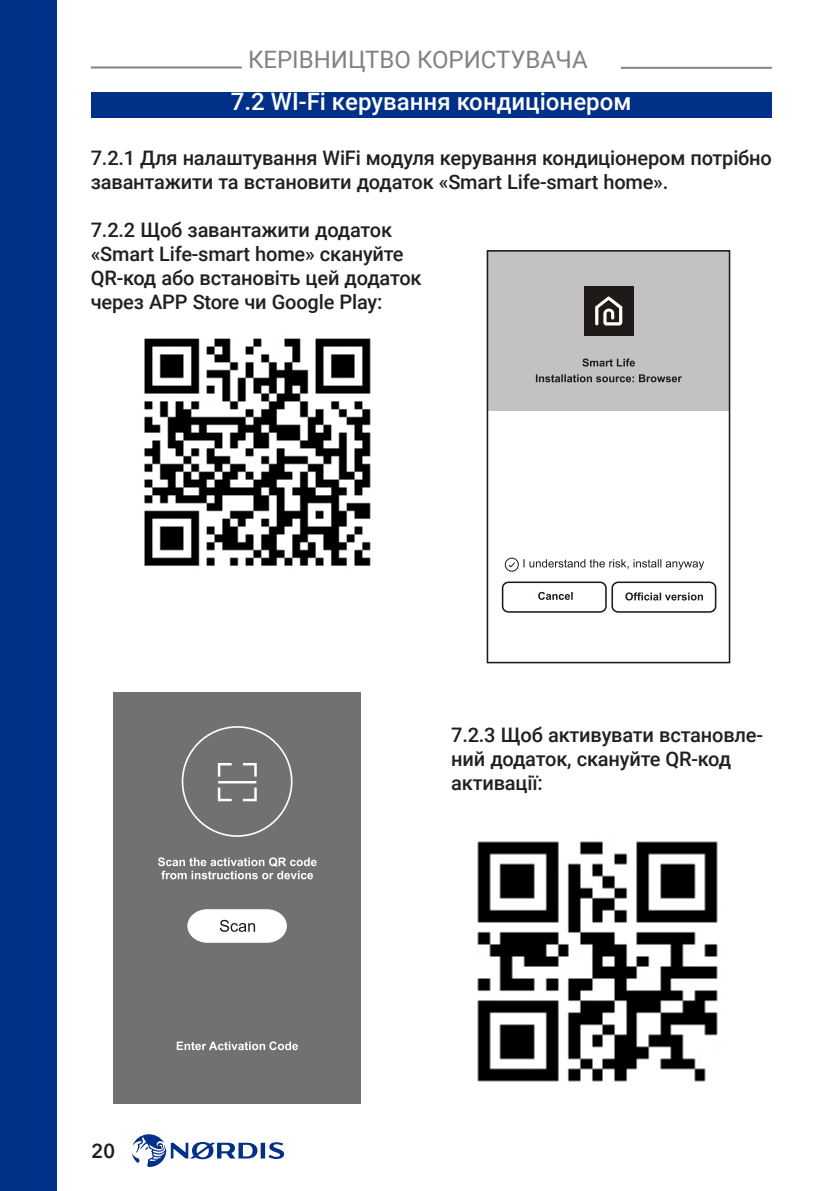
<style>
.page{position:relative;width:840px;height:1191px;background:#fff}
.page>*{position:absolute;margin:0;border:0;box-sizing:border-box;transform-origin:0 0}
.t1{font:500 24px "Roboto";color:#fff}
.t2{font:24px "Roboto";color:#808285}
.t3{font:500 20px/24px "Roboto";letter-spacing:-.01em;color:#231f20}
.t4{font:600 20px "Avenir Next Cyr";color:#231f20}
</style>
<div class="page">
<div style="left:0;top:0;width:57px;height:1191px;background:#003087"></div>
<svg style="left:132px;top:1134px;width:152px;height:33px"></svg>
<hr style="left:91px;top:66px;width:151px;height:2px;background:#808285">
<hr style="left:620px;top:67px;width:151px;height:2px;background:#808285">
<div style="left:91px;top:92px;width:680px;height:26px;background:#003087"></div>
<div style="left:487px;top:251px;width:242px;height:160px;background:#c2c2c2"></div>
<div style="left:486px;top:250px;width:243px;height:413px;border:2px solid #1f1a17"></div>
<div style="left:583px;top:287px;width:50px;height:49px;background:#1f1a17"></div>
<svg style="left:595px;top:296px;width:27px;height:29px"></svg>
<div style="left:501px;top:581px;width:105px;height:31px;border:2px solid #1f1a17;border-radius:6px"></div>
<div style="left:611px;top:581px;width:105px;height:31px;border:2px solid #1f1a17;border-radius:6px"></div>
<svg style="left:538px;top:592px;width:34px;height:8px"></svg>
<svg style="left:625px;top:592px;width:77px;height:8px"></svg>
<div style="left:505px;top:558px;width:13px;height:13px;border:1px solid #1f1a17;border-radius:50%"></div>
<svg style="left:508px;top:562px;width:7px;height:4px"></svg>
<svg style="left:582px;top:358px;width:52px;height:8px"></svg>
<svg style="left:535px;top:374px;width:146px;height:8px"></svg>
<svg style="left:523px;top:559px;width:180px;height:11px"></svg>
<div style="left:113px;top:691px;width:248px;height:412px;background:#737070"></div>
<svg style="left:181px;top:726px;width:111px;height:111px"></svg>
<svg style="left:187px;top:909px;width:100px;height:33px;background:#e8e8e8"></svg>
<svg style="left:158px;top:857px;width:158px;height:22px"></svg>
<svg style="left:177px;top:1041px;width:121px;height:9px"></svg>
<img style="left:144px;top:338px;width:227px;height:228px">
<img style="left:477px;top:841px;width:241px;height:241px">
<p class="t2" style="left:248px;top:42px;width:341px">КЕРІВНИЦТВО КОРИСТУВАЧА</p>
<p class="t1" style="left:231px;top:85px;width:402px">7.2 WI-Fi керування кондиціонером</p>
<p class="t3" style="left:91px;top:146px;width:682px">7.2.1 Для налаштування WiFi модуля керування кондиціонером потрібно завантажити та встановити додаток «Smart Life-smart home».</p>
<p class="t3" style="left:91px;top:218px;width:303px">7.2.2 Щоб завантажити додаток</p>
<p class="t3" style="left:91px;top:242px;width:314px">«Smart Life-smart home» скануйте</p>
<p class="t3" style="left:91px;top:266px;width:332px">QR-код або встановіть цей додаток</p>
<p class="t3" style="left:91px;top:290px;width:293px">через APP Store чи Google Play:</p>
<p class="t4" style="left:91px;top:1139px;width:26px">20</p>
<p class="t3" style="left:451px;top:722px;width:313px">7.2.3 Щоб активувати встановле&shy;ний додаток, скануйте QR-код активації:</p>
</div>
